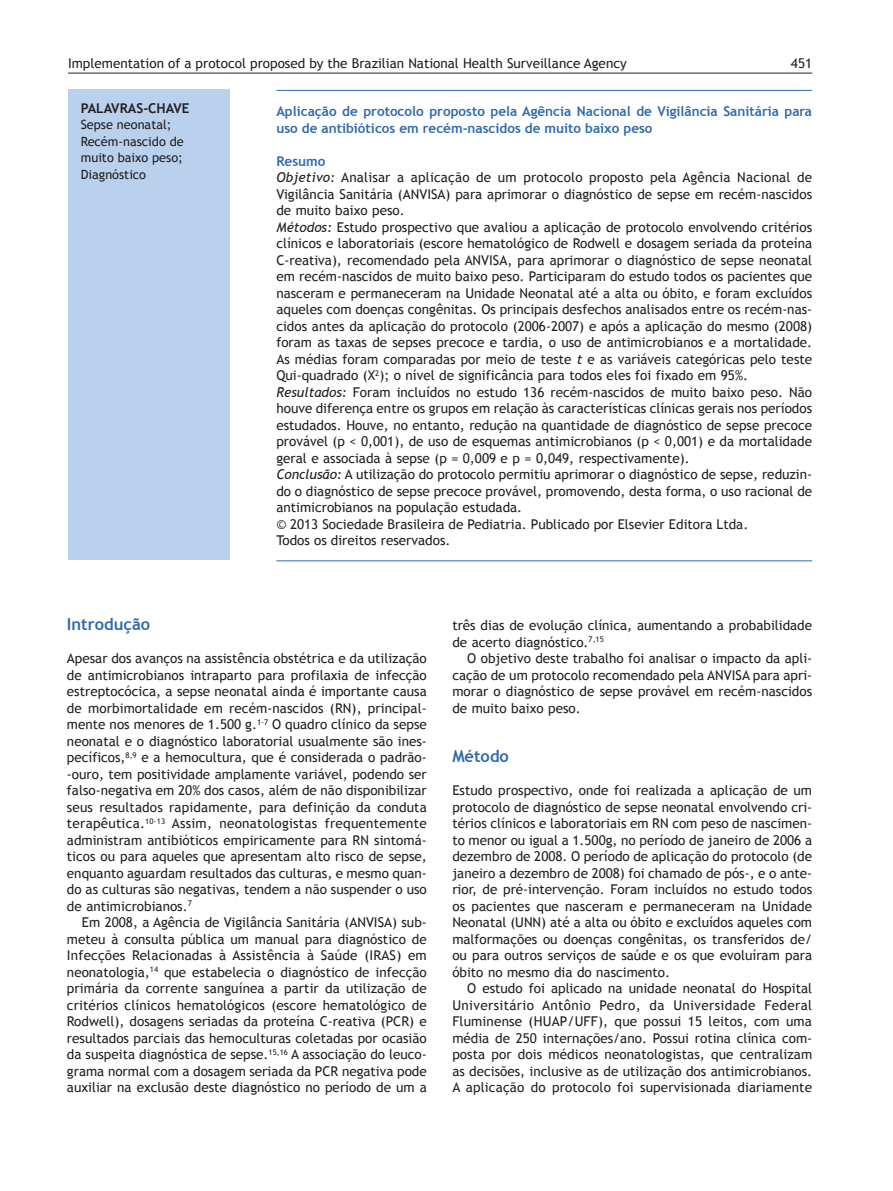
<style>
.page{position:relative;width:893px;height:1191px;background:#fff}
.page>*{position:absolute;margin:0;border:0;box-sizing:border-box;transform-origin:0 0}
._01_ladillo_01{font:700 16.5px "Trebuchet MS";color:#306aad}
._18_aceptado_copy_el{font:13.5px/16.5px "Trebuchet MS";color:#231f20;text-align:justify}
._17b_tit_ingles{font:700 13.5px/16.5px "Trebuchet MS";color:#306aad}
._31_cab_dcha{font:13.5px "Trebuchet MS";color:#231f20}
._14_tit_palabras_cla{font:700 13.5px "Trebuchet MS";color:#231f20}
._16_tit_resumen_abst{font:700 13.5px "Trebuchet MS";color:#306aad}
._15_txt_palabras_cla{font:12.75px/16.5px "Trebuchet MS";color:#231f20}
.s1{font-style:italic}
</style>
<div class="page">
<hr style="left:68px;top:73px;width:744px;height:1px;background:#231f20">
<div style="left:68px;top:90px;width:162px;height:470px;background:#b9d1ec"></div>
<hr style="left:276px;top:90px;width:536px;height:1px;background:#306aad">
<hr style="left:276px;top:560px;width:536px;height:1px;background:#306aad">
<p class="_31_cab_dcha" style="left:68px;top:56px;width:560px">Implementation of a protocol proposed by the Brazilian National Health Surveillance Agency</p>
<p class="_31_cab_dcha" style="left:791px;top:56px;width:23px">451</p>
<p class="_14_tit_palabras_cla" style="left:81px;top:99px;width:110px">PALAVRAS-CHAVE</p>
<p class="_15_txt_palabras_cla" style="left:81px;top:116px;width:92px">Sepse neonatal;</p>
<p class="_15_txt_palabras_cla" style="left:81px;top:133px;width:104px">Recém-nascido de muito baixo peso;</p>
<p class="_15_txt_palabras_cla" style="left:81px;top:166px;width:67px">Diagnóstico</p>
<p class="_17b_tit_ingles" style="left:276px;top:103px;width:537px">Aplicação de protocolo proposto pela Agência Nacional de Vigilância Sanitária para uso de antibióticos em recém-nascidos de muito baixo peso</p>
<p class="_16_tit_resumen_abst" style="left:276px;top:153px;width:51px">Resumo</p>
<p class="_18_aceptado_copy_el" style="left:276px;top:169px;width:537px"><span class="s1">Objetivo:</span> Analisar a aplicação de um protocolo proposto pela Agência Nacional de Vigilância Sanitária (ANVISA) para aprimorar o diagnóstico de sepse em recém-nascidos de muito baixo peso.</p>
<p class="_18_aceptado_copy_el" style="left:276px;top:219px;width:537px"><span class="s1">Métodos:</span> Estudo prospectivo que avaliou a aplicação de protocolo envolvendo critérios clínicos e laboratoriais (escore hematológico de Rodwell e dosagem seriada da proteína C-reativa), recomendado pela ANVISA, para aprimorar o diagnóstico de sepse neonatal em recém-nascidos de muito baixo peso. Participaram do estudo todos os pacientes que nasceram e permaneceram na Unidade Neonatal até a alta ou óbito, e foram excluídos aqueles com doenças congênitas. Os principais desfechos analisados entre os recém-nas&shy;cidos antes da aplicação do protocolo (2006-2007) e após a aplicação do mesmo (2008) foram as taxas de sepses precoce e tardia, o uso de antimicrobianos e a mortalidade.<br>As médias foram comparadas por meio de teste <span class="s1">t</span> e as variáveis categóricas pelo teste Qui-quadrado (Χ<sup>2</sup>); o nível de significância para todos eles foi fixado em 95%.</p>
<p class="_18_aceptado_copy_el" style="left:276px;top:384px;width:537px"><span class="s1">Resultados:</span> Foram incluídos no estudo 136 recém-nascidos de muito baixo peso. Não houve diferença entre os grupos em relação às características clínicas gerais nos períodos estudados. Houve, no entanto, redução na quantidade de diagnóstico de sepse precoce provável (p &lt; 0,001), de uso de esquemas antimicrobianos (p &lt; 0,001) e da mortalidade geral e associada à sepse (p = 0,009 e p = 0,049, respectivamente).</p>
<p class="_18_aceptado_copy_el" style="left:276px;top:466px;width:537px"><span class="s1">Conclusão:</span> A utilização do protocolo permitiu aprimorar o diagnóstico de sepse, reduzin&shy;do o diagnóstico de sepse precoce provável, promovendo, desta forma, o uso racional de antimicrobianos na população estudada.</p>
<p class="_18_aceptado_copy_el" style="left:276px;top:516px;width:473px">© 2013 Sociedade Brasileira de Pediatria. Publicado por Elsevier Editora Ltda.<br>Todos os direitos reservados.</p>
<p class="_01_ladillo_01" style="left:67px;top:614px;width:85px">Introdução</p>
<p class="_18_aceptado_copy_el" style="left:67px;top:650px;width:361px">Apesar dos avanços na assistência obstétrica e da utilização de antimicrobianos intraparto para profilaxia de infecção estreptocócica, a sepse neonatal ainda é importante causa de morbimortalidade em recém-nascidos (RN), principal&shy;mente nos menores de 1.500 g.<sup>1-7</sup> O quadro clínico da sepse neonatal e o diagnóstico laboratorial usualmente são ines&shy;pecíficos,<sup>8,9</sup> e a hemocultura, que é considerada o padrão--ouro, tem positividade amplamente variável, podendo ser falso-negativa em 20% dos casos, além de não disponibilizar seus resultados rapidamente, para definição da conduta terapêutica.<sup>10-13</sup> Assim, neonatologistas frequentemente administram antibióticos empiricamente para RN sintomá&shy;ticos ou para aqueles que apresentam alto risco de sepse, enquanto aguardam resultados das culturas, e mesmo quan&shy;do as culturas são negativas, tendem a não suspender o uso de antimicrobianos.<sup>7</sup></p>
<p class="_18_aceptado_copy_el" style="left:67px;top:914px;width:361px;text-indent:15px">Em 2008, a Agência de Vigilância Sanitária (ANVISA) sub&shy;meteu à consulta pública um manual para diagnóstico de Infecções Relacionadas à Assistência à Saúde (IRAS) em neonatologia,<sup>14</sup> que estabelecia o diagnóstico de infecção primária da corrente sanguínea a partir da utilização de critérios clínicos hematológicos (escore hematológico de Rodwell), dosagens seriadas da proteína C-reativa (PCR) e resultados parciais das hemoculturas coletadas por ocasião da suspeita diagnóstica de sepse.<sup>15,16</sup> A associação do leuco&shy;grama normal com a dosagem seriada da PCR negativa pode auxiliar na exclusão deste diagnóstico no período de um a</p>
<p class="_18_aceptado_copy_el" style="left:452px;top:617px;width:361px">três dias de evolução clínica, aumentando a probabilidade de acerto diagnóstico.<sup>7,15</sup></p>
<p class="_18_aceptado_copy_el" style="left:452px;top:650px;width:361px;text-indent:15px">O objetivo deste trabalho foi analisar o impacto da apli&shy;cação de um protocolo recomendado pela ANVISA para apri&shy;morar o diagnóstico de sepse provável em recém-nascidos de muito baixo peso.</p>
<p class="_01_ladillo_01" style="left:452px;top:746px;width:58px">Método</p>
<p class="_18_aceptado_copy_el" style="left:452px;top:782px;width:361px">Estudo prospectivo, onde foi realizada a aplicação de um protocolo de diagnóstico de sepse neonatal envolvendo cri&shy;térios clínicos e laboratoriais em RN com peso de nascimen&shy;to menor ou igual a 1.500g, no período de janeiro de 2006 a dezembro de 2008. O período de aplicação do protocolo (de janeiro a dezembro de 2008) foi chamado de pós-, e o ante&shy;rior, de pré-intervenção. Foram incluídos no estudo todos os pacientes que nasceram e permaneceram na Unidade Neonatal (UNN) até a alta ou óbito e excluídos aqueles com malformações ou doenças congênitas, os transferidos de/ ou para outros serviços de saúde e os que evoluíram para óbito no mesmo dia do nascimento.</p>
<p class="_18_aceptado_copy_el" style="left:452px;top:980px;width:361px;text-indent:15px">O estudo foi aplicado na unidade neonatal do Hospital Universitário Antônio Pedro, da Universidade Federal Fluminense (HUAP/UFF), que possui 15 leitos, com uma média de 250 internações/ano. Possui rotina clínica com&shy;posta por dois médicos neonatologistas, que centralizam as decisões, inclusive as de utilização dos antimicrobianos.<br>A aplicação do protocolo foi supervisionada diariamente</p>
</div>
